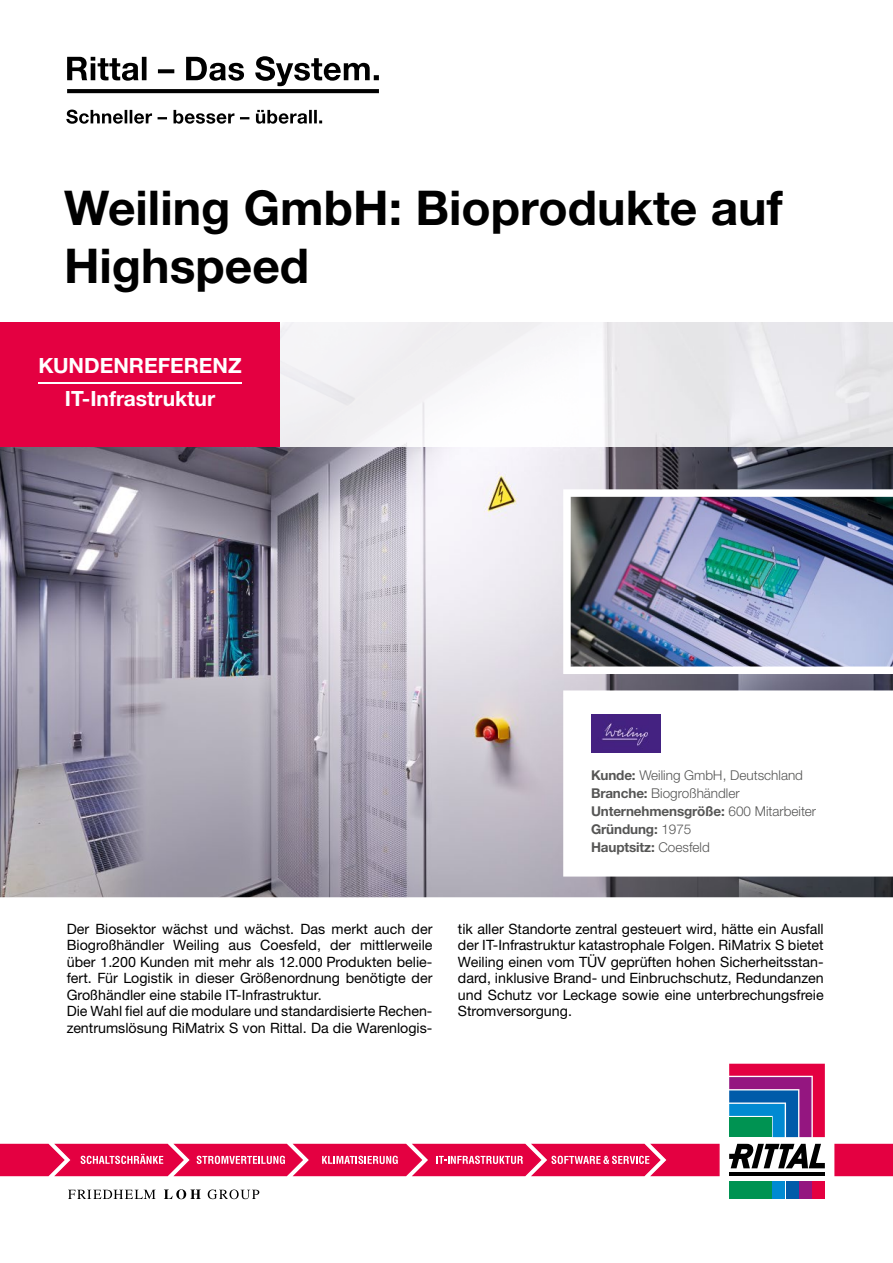
<style>
.page{position:relative;width:893px;height:1263px;background:#fff}
.page>*{position:absolute;margin:0;border:0;box-sizing:border-box;transform-origin:0 0}
.t1{font:700 48px/57.6px "Neue Helvetica For Rittal";color:#000}
.t2{font:700 21px/33px "Neue Helvetica For Rittal";color:#fff;text-align:center}
.t3{font:14.25px/16.5px "Neue Helvetica For Rittal";color:#000}
.t4{font:300 13.5px/18px "Neue Helvetica For Rittal";color:#565655}
.s1{font-weight:700}
</style>
<div class="page">
<svg style="left:66px;top:56px;width:313px;height:68px"></svg>
<svg style="left:68px;top:1189px;width:191px;height:10px"></svg>
<div style="left:834px;top:1144px;width:59px;height:32px;background:#e40041"></div>
<svg style="left:729px;top:1063px;width:96px;height:136px"></svg>
<hr style="left:729px;top:1172px;width:96px;height:4px;background:#000">
<svg style="left:729px;top:1144px;width:96px;height:24px"></svg>
<div style="left:729px;top:1182px;width:42px;height:17px;background:#009352"></div>
<div style="left:773px;top:1182px;width:12px;height:17px;background:#008ad2"></div>
<div style="left:786px;top:1182px;width:12px;height:17px;background:#005ba9"></div>
<div style="left:799px;top:1182px;width:12px;height:17px;background:#941680"></div>
<svg style="left:729px;top:1064px;width:96px;height:73px"></svg>
<div style="left:813px;top:1182px;width:12px;height:17px;background:#e40041"></div>
<svg style="left:0;top:1144px;width:720px;height:32px"></svg>
<img style="left:0;top:447px;width:893px;height:450px">
<svg style="left:563px;top:690px;width:330px;height:186px"></svg>
<img style="left:279px;top:322px;width:614px;height:125px">
<div style="left:0;top:322px;width:279px;height:125px;background:#e40041"></div>
<hr style="left:38px;top:382px;width:204px;height:1px;background:#fff">
<img style="left:563px;top:489px;width:330px;height:185px">
<img style="left:591px;top:715px;width:69px;height:38px">
<h1 class="t1" style="left:64px;top:179px;width:720px">Weiling GmbH: Bioprodukte auf<br>Highspeed</h1>
<h2 class="t2" style="left:38px;top:349px;width:205px">kUNDENREFERENZ<br>It-Infrastruktur</h2>
<p class="t4" style="left:591px;top:766px;width:226px"><span class="s1">kunde:</span> Weiling GmbH, Deutschland<br><span class="s1">Branche:</span> Biogroßhändler<br><span class="s1">Unternehmensgröße:</span> 600 Mitarbeiter<br><span class="s1">Gründung:</span> 1975<br><span class="s1">Hauptsitz:</span> Coesfeld</p>
<p class="t3" style="left:67px;top:920px;width:367px">Der Biosektor wächst und wächst. Das merkt auch der Biogroßhändler Weiling aus Coesfeld, der mittlerweile über 1.200 Kunden mit mehr als 12.000 Produkten belie&shy;fert. Für Logistik in dieser Größenordnung benötigte der Großhändler eine stabile IT-Infrastruktur.<br>Die Wahl fiel auf die modulare und standardisierte Rechen&shy;zentrumslösung RiMatrix S von Rittal. Da die Warenlogis-</p>
<p class="t3" style="left:458px;top:920px;width:367px;text-align:justify">tik aller Standorte zentral gesteuert wird, hätte ein Ausfall der IT-Infrastruktur katastrophale Folgen. RiMatrix S bietet Weiling einen vom TÜV geprüften hohen Sicherheitsstan&shy;dard, inklusive Brand- und Einbruchschutz, Redundanzen und Schutz vor Leckage sowie eine unterbrechungsfreie Stromversorgung.</p>
</div>
